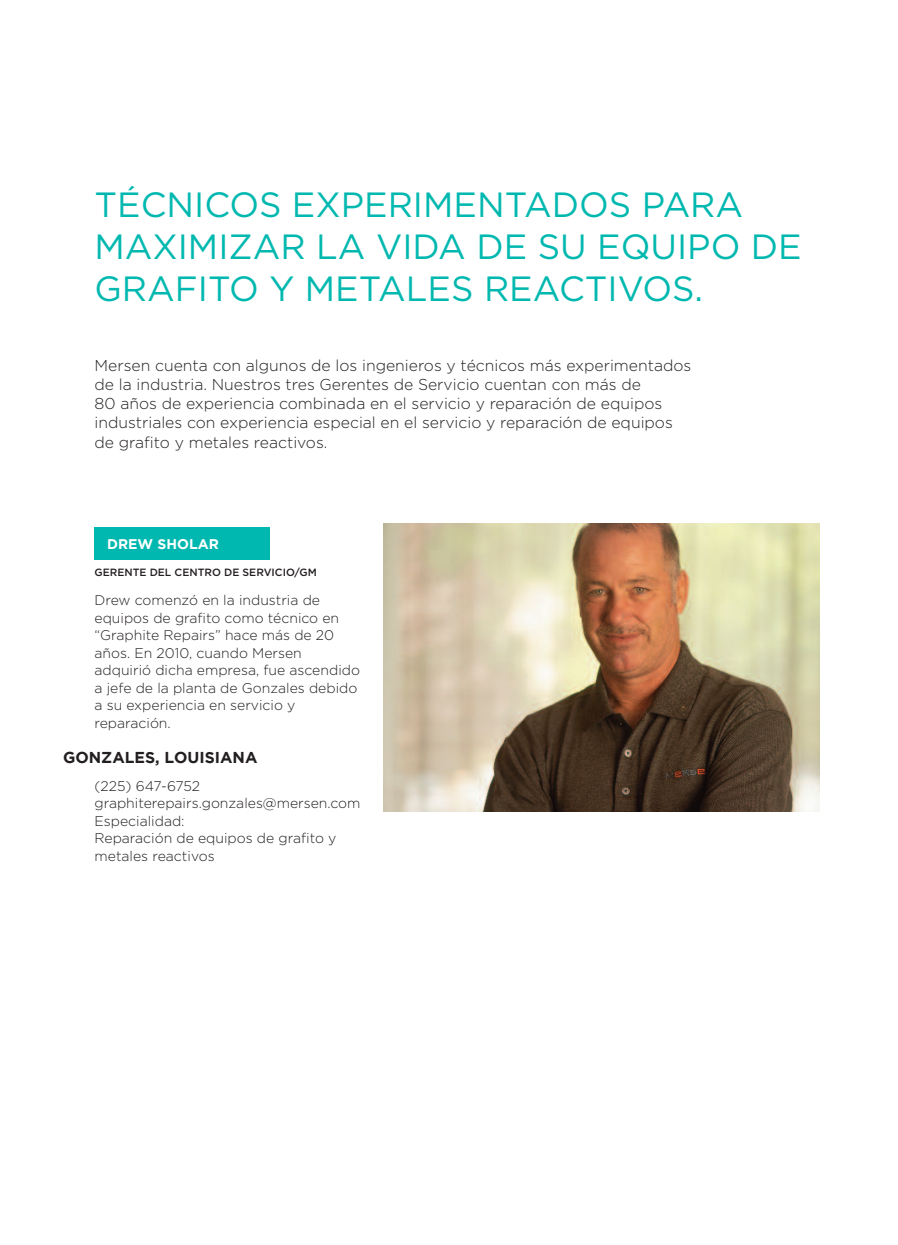
<style>
.page{position:relative;width:898px;height:1245px;background:#fff}
.page>*{position:absolute;margin:0;border:0;box-sizing:border-box;transform-origin:0 0}
.t1{font:35px/42px "Gotham";color:#00b8af}
.t2{font:300 15.75px/19.2px "Gotham";color:#231f20}
.t3{font:700 15.75px "Gotham";color:#231f20}
.t4{font:300 14px/17.5px "Gotham";color:#231f20}
.t5{font:700 14px "Gotham";color:#fff}
.t6{font:500 10.5px "Gotham";color:#231f20}
</style>
<div class="page">
<img style="left:383px;top:523px;width:436px;height:288px">
<div style="left:94px;top:527px;width:176px;height:33px;background:#00b8af"></div>
<h1 class="t1" style="left:95px;top:187px;width:709px">TÉCNICOS EXPERIMENTADOS PARA<br>MAXIMIZAR LA VIDA DE SU EQUIPO DE<br>GRAFITO Y METALES REACTIVOS.</h1>
<p class="t2" style="left:94px;top:357px;width:598px">Mersen cuenta con algunos de los ingenieros y técnicos más experimentados de la industria. Nuestros tres Gerentes de Servicio cuentan con más de<br>80 años de experiencia combinada en el servicio y reparación de equipos industriales con experiencia especial en el servicio y reparación de equipos de grafito y metales reactivos.</p>
<p class="t5" style="left:107px;top:539px;width:113px">DREW SHOLAR</p>
<p class="t6" style="left:94px;top:568px;width:224px">GERENTE DEL CENTRO DE SERVICIO/GM</p>
<p class="t4" style="left:94px;top:592px;width:267px">Drew comenzó en la industria de equipos de grafito como técnico en “Graphite Repairs” hace más de 20 años. En 2010, cuando Mersen adquirió dicha empresa, fue ascendido a jefe de la planta de Gonzales debido a su experiencia en servicio y reparación.</p>
<p class="t3" style="left:63px;top:751px;width:196px">GONZALES, LOUISIANA</p>
<p class="t4" style="left:94px;top:778px;width:267px">(225) 647-6752 graphiterepairs.gonzales@mersen.com<br>Especialidad:<br>Reparación de equipos de grafito y metales reactivos</p>
</div>
